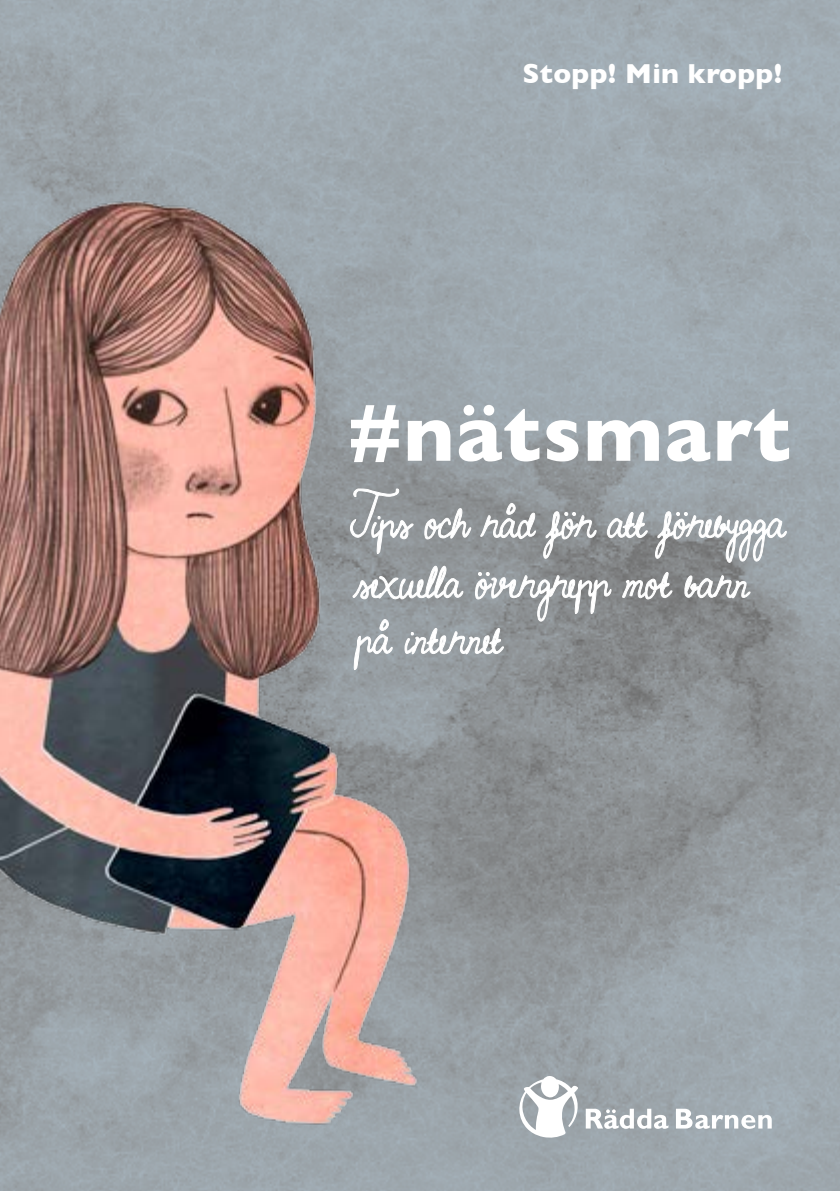
<style>
.page{position:relative;width:840px;height:1191px;background:#fff}
.page>*{position:absolute;margin:0;border:0;box-sizing:border-box;transform-origin:0 0}
.t1{font:700 80.2px "Gill Sans";letter-spacing:.02em;color:#fff}
.t2{font:78px/58px "Funghi Mania Script";letter-spacing:.01em;color:#fff}
.t3{font:700 28px "Gill Sans";letter-spacing:.01em;color:#fff}
.s1{font-size:66.4px}
</style>
<div class="page">
<img style="left:0;top:163px;width:601px;height:1028px">
<svg style="left:519px;top:1076px;width:149px;height:61px"></svg>
<svg style="left:675px;top:1108px;width:96px;height:20px"></svg>
<svg style="left:350px;top:488px;width:63px;height:66px"></svg>
<svg style="left:424px;top:508px;width:48px;height:31px"></svg>
<svg style="left:480px;top:503px;width:55px;height:36px"></svg>
<svg style="left:543px;top:511px;width:53px;height:48px"></svg>
<svg style="left:606px;top:512px;width:42px;height:26px"></svg>
<svg style="left:654px;top:511px;width:132px;height:52px"></svg>
<svg style="left:352px;top:566px;width:111px;height:33px"></svg>
<svg style="left:475px;top:572px;width:136px;height:49px"></svg>
<svg style="left:621px;top:572px;width:52px;height:27px"></svg>
<svg style="left:683px;top:575px;width:67px;height:23px"></svg>
<svg style="left:353px;top:619px;width:39px;height:51px"></svg>
<svg style="left:404px;top:628px;width:100px;height:26px"></svg>
<p class="t3" style="left:522px;top:51px;width:261px">Stopp! Min kropp!</p>
<p class="t1" style="left:348px;top:370px;width:444px">#nätsmart</p>
<p class="t2" style="left:349px;top:481px;width:436px"><span class="s1">T</span>ips och råd för att förebygga sexuella övergrepp mot barn på internet</p>
</div>
